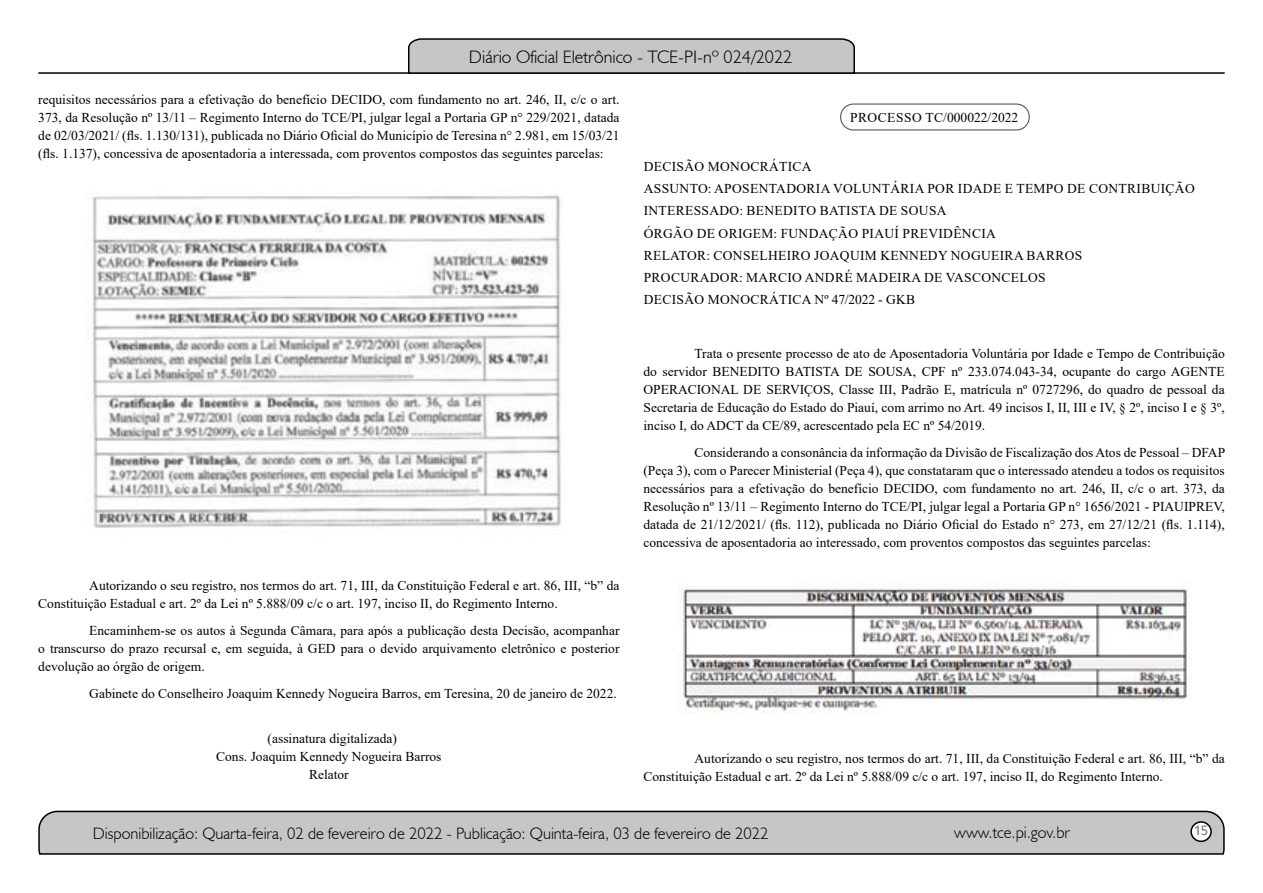
<style>
.page{position:relative;width:1263px;height:893px;background:#fff}
.page>*{position:absolute;margin:0;border:0;box-sizing:border-box;transform-origin:0 0}
.t1{font:300 18px "Humanist 521 BT";color:#000}
.t2{font:300 16.5px "Humanist 521 BT";color:#000}
.t3{font:15px "Estrangelo Edessa";color:#808080}
.t4{font:13.5px/18px "Times New Roman";color:#000;text-align:justify}
.t5{font:13.5px/22.2px "Times New Roman";letter-spacing:.025em;color:#000}
</style>
<div class="page">
<svg style="left:38px;top:810px;width:1187px;height:45px;background:#b9b9b9"></svg>
<div style="left:1191px;top:822px;width:20px;height:19px;background:#fff;border-radius:50%"></div>
<div style="left:1190px;top:821px;width:22px;height:21px;border:2px solid #000;border-radius:50%"></div>
<hr style="left:38px;top:72px;width:1187px;height:2px;background:#000">
<svg style="left:407px;top:38px;width:449px;height:36px;background:#b4b4b4"></svg>
<div style="left:840px;top:104px;width:190px;height:27px;border:1px solid #575756;border-radius:13px"></div>
<img style="left:92px;top:195px;width:469px;height:334px">
<img style="left:679px;top:582px;width:508px;height:131px">
<h1 class="t1" style="left:469px;top:46px;width:325px">Diário Oficial Eletrônico - TCE-PI-nº 024/2022</h1>
<p class="t4" style="left:38px;top:90px;width:583px">requisitos necessários para a efetivação do benefício DECIDO, com fundamento no art. 246, II, c/c o art.<br>373, da Resolução nº 13/11 – Regimento Interno do TCE/PI, julgar legal a Portaria GP n° 229/2021, datada de 02/03/2021/ (fls. 1.130/131), publicada no Diário Oficial do Município de Teresina n° 2.981, em 15/03/21 (fls. 1.137), concessiva de aposentadoria a interessada, com proventos compostos das seguintes parcelas:</p>
<p class="t4" style="left:850px;top:108px;width:170px">PROCESSO TC/000022/2022</p>
<p class="t5" style="left:644px;top:155px;width:552px">DECISÃO MONOCRÁTICA<br>ASSUNTO: APOSENTADORIA VOLUNTÁRIA POR IDADE E TEMPO DE CONTRIBUIÇÃO INTERESSADO: BENEDITO BATISTA DE SOUSA<br>ÓRGÃO DE ORIGEM: FUNDAÇÃO PIAUÍ PREVIDÊNCIA<br>RELATOR: CONSELHEIRO JOAQUIM KENNEDY NOGUEIRA BARROS<br>PROCURADOR: MARCIO ANDRÉ MADEIRA DE VASCONCELOS<br>DECISÃO MONOCRÁTICA Nº 47/2022 - GKB</p>
<p class="t4" style="left:38px;top:576px;width:583px;text-indent:51px">Autorizando o seu registro, nos termos do art. 71, III, da Constituição Federal e art. 86, III, “b” da<br>Constituição Estadual e art. 2º da Lei nº 5.888/09 c/c o art. 197, inciso II, do Regimento Interno.</p>
<p class="t4" style="left:38px;top:621px;width:583px;text-indent:51px">Encaminhem-se os autos à Segunda Câmara, para após a publicação desta Decisão, acompanhar o transcurso do prazo recursal e, em seguida, à GED para o devido arquivamento eletrônico e posterior devolução ao órgão de origem.</p>
<p class="t4" style="left:89px;top:684px;width:529px">Gabinete do Conselheiro Joaquim Kennedy Nogueira Barros, em Teresina, 20 de janeiro de 2022.</p>
<p class="t4" style="left:216px;top:729px;width:227px;text-align:center">(assinatura digitalizada)<br>Cons. Joaquim Kennedy Nogueira Barros<br>Relator</p>
<p class="t4" style="left:643px;top:344px;width:583px;text-indent:51px">Trata o presente processo de ato de Aposentadoria Voluntária por Idade e Tempo de Contribuição do servidor BENEDITO BATISTA DE SOUSA, CPF nº 233.074.043-34, ocupante do cargo AGENTE OPERACIONAL DE SERVIÇOS, Classe III, Padrão E, matrícula nº 0727296, do quadro de pessoal da Secretaria de Educação do Estado do Piauí, com arrimo no Art. 49 incisos I, II, III e IV, § 2º, inciso I e § 3º, inciso I, do ADCT da CE/89, acrescentado pela EC nº 54/2019.</p>
<p class="t4" style="left:643px;top:443px;width:583px;text-indent:51px">Considerando a consonância da informação da Divisão de Fiscalização dos Atos de Pessoal – DFAP (Peça 3), com o Parecer Ministerial (Peça 4), que constataram que o interessado atendeu a todos os requisitos necessários para a efetivação do benefício DECIDO, com fundamento no art. 246, II, c/c o art. 373, da Resolução nº 13/11 – Regimento Interno do TCE/PI, julgar legal a Portaria GP n° 1656/2021 - PIAUIPREV, datada de 21/12/2021/ (fls. 112), publicada no Diário Oficial do Estado n° 273, em 27/12/21 (fls. 1.114), concessiva de aposentadoria ao interessado, com proventos compostos das seguintes parcelas:</p>
<p class="t4" style="left:643px;top:749px;width:583px;text-indent:51px">Autorizando o seu registro, nos termos do art. 71, III, da Constituição Federal e art. 86, III, “b” da<br>Constituição Estadual e art. 2º da Lei nº 5.888/09 c/c o art. 197, inciso II, do Regimento Interno.</p>
<p class="t2" style="left:93px;top:823px;width:677px">Disponibilização: Quarta-feira, 02 de fevereiro de 2022 - Publicação: Quinta-feira, 03 de fevereiro de 2022</p>
<p class="t2" style="left:954px;top:822px;width:117px">www.tce.pi.gov.br</p>
<p class="t3" style="left:1194px;top:823px;width:16px">15</p>
</div>
